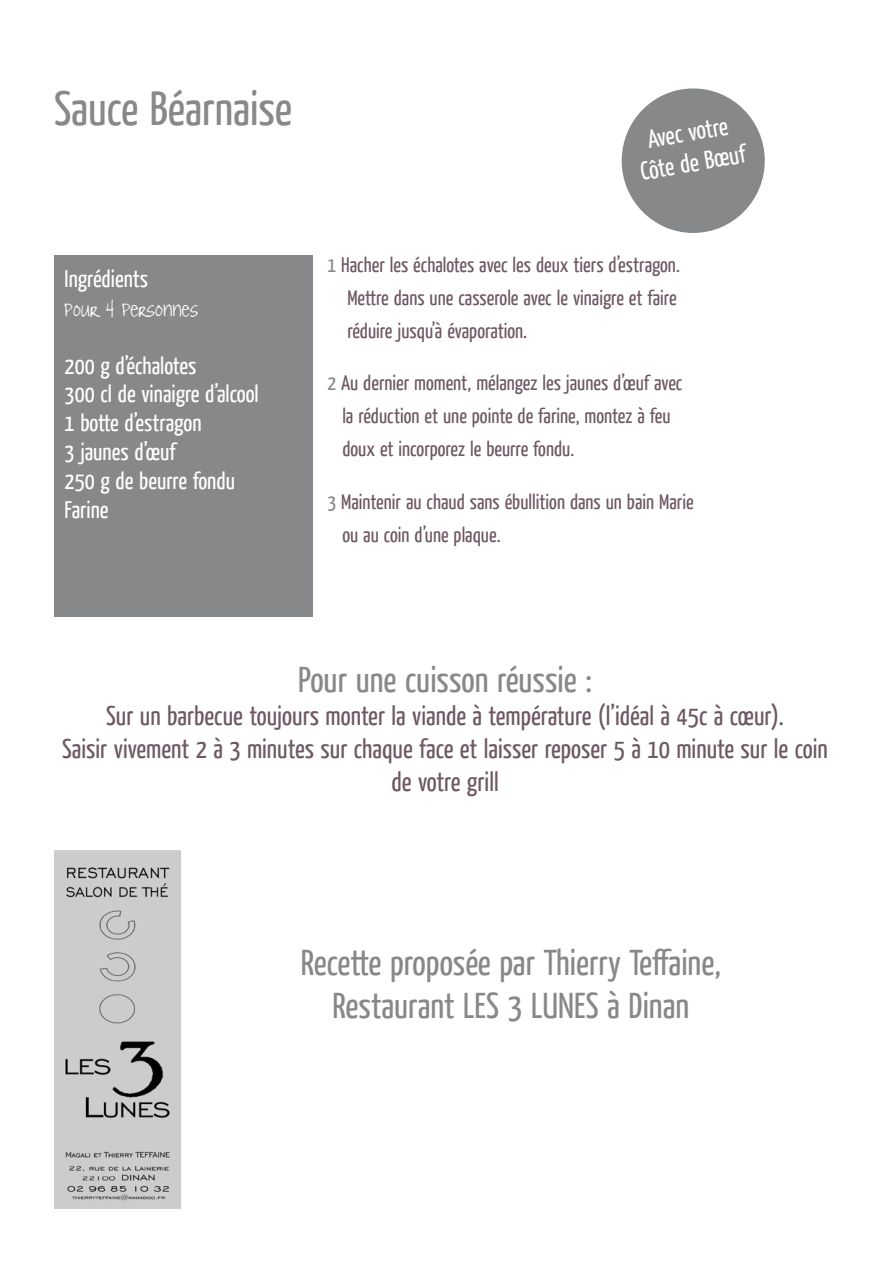
<style>
.page{position:relative;width:893px;height:1263px;background:#fff}
.page>*{position:absolute;margin:0;border:0;box-sizing:border-box;transform-origin:0 0}
.t1{font:48px "Yanone Kaffeesatz";color:#878889}
.t2{font:36px/43.2px "Yanone Kaffeesatz";color:#878889;text-align:center}
.t3{font:27px/33px "Yanone Kaffeesatz";color:#6e5863;text-align:center}
.t4{font:25.5px/30.6px "Yanone Kaffeesatz";color:#fff;text-align:center}
.t5{font:24px/28.8px "Yanone Kaffeesatz";color:#fff}
.t6{font:24px "Joyful Juliana";color:#fff}
.t7{font:21px/33px "Yanone Kaffeesatz";color:#6e5863}
.s1{color:#878889}
</style>
<div class="page">
<div style="left:54px;top:255px;width:259px;height:362px;background:#878889"></div>
<div style="left:622px;top:88px;width:143px;height:145px;background:#878889;border-radius:50%"></div>
<img style="left:54px;top:851px;width:126px;height:358px">
<h1 class="t1" style="left:54px;top:78px;width:240px">Sauce Béarnaise</h1>
<p class="t5" style="left:65px;top:263px;width:85px">Ingrédients</p>
<p class="t6" style="left:65px;top:298px;width:135px">pour 4 personnes</p>
<p class="t5" style="left:65px;top:350px;width:196px">200 g d’échalotes<br>300 cl de vinaigre d’alcool<br>1 botte d’estragon<br>3 jaunes d’œuf<br>250 g de beurre fondu<br>Farine</p>
<p class="t4" style="left:633px;top:125px;width:108px;rotate:-10deg">Avec votre<br>Côte de Bœuf</p>
<p class="t7" style="left:347px;top:247px;width:334px;text-indent:-20px"><span class="s1">1</span> Hacher les échalotes avec les deux tiers d’estragon.<br>Mettre dans une casserole avec le vinaigre et faire réduire jusqu’à évaporation.</p>
<p class="t7" style="left:342px;top:366px;width:342px;text-indent:-15px"><span class="s1">2</span> Au dernier moment, mélangez les jaunes d’œuf avec la réduction et une pointe de farine, montez à feu doux et incorporez le beurre fondu.</p>
<p class="t7" style="left:342px;top:484px;width:353px;text-indent:-15px"><span class="s1">3</span> Maintenir au chaud sans ébullition dans un bain Marie ou au coin d’une plaque.</p>
<h2 class="t2" style="left:298px;top:657px;width:295px">Pour une cuisson réussie :</h2>
<p class="t3" style="left:62px;top:698px;width:767px">Sur un barbecue toujours monter la viande à température (l’idéal à 45c à cœur).<br>Saisir vivement 2 à 3 minutes sur chaque face et laisser reposer 5 à 10 minute sur le coin de votre grill</p>
<h2 class="t2" style="left:301px;top:939px;width:422px">Recette proposée par Thierry Teffaine,<br>Restaurant LES 3 LUNES à Dinan</h2>
</div>
